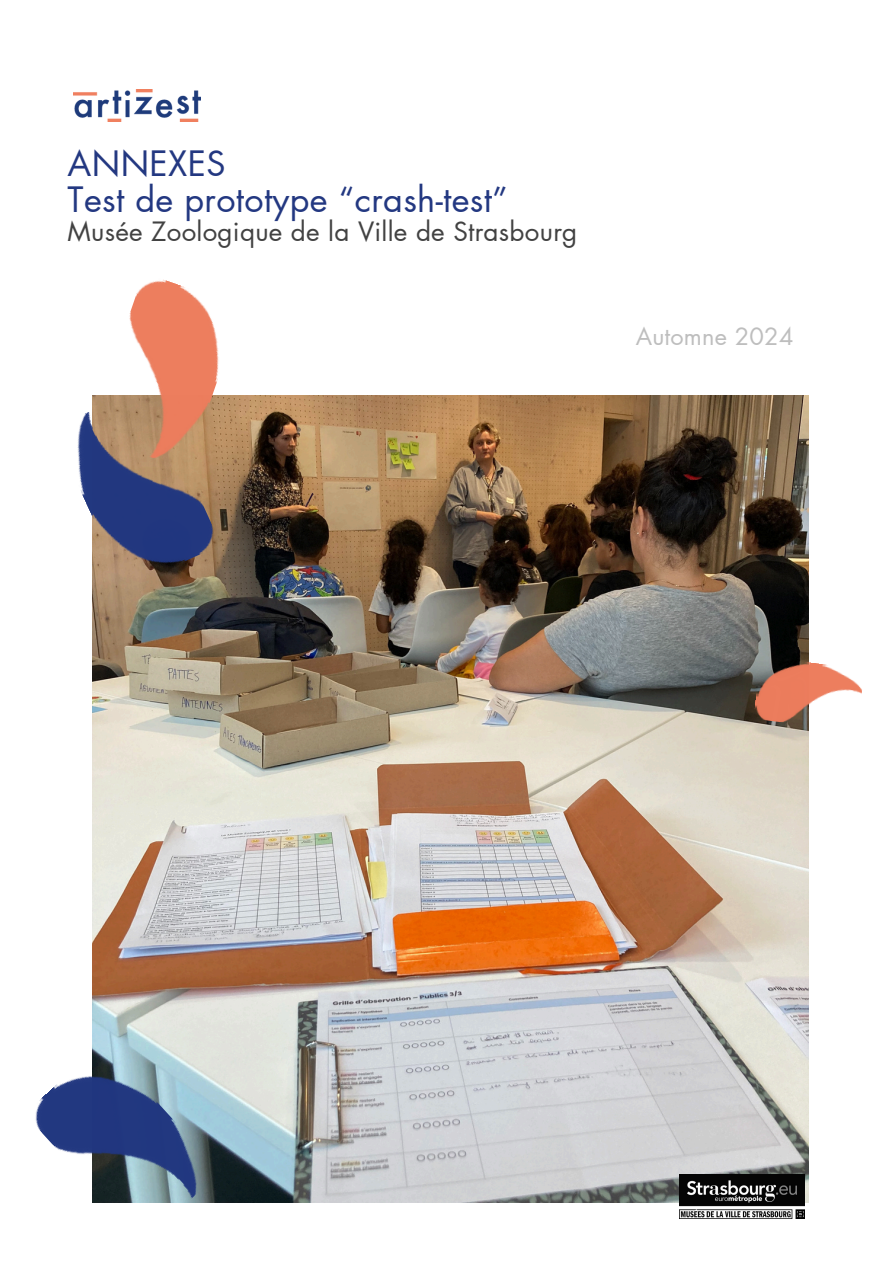
<style>
.page{position:relative;width:894px;height:1264px;background:#fff}
.page>*{position:absolute;margin:0;border:0;box-sizing:border-box;transform-origin:0 0}
.t1{font:34.2px/35.4px "Futura LT Pro";letter-spacing:.01em;color:#233881}
.t2{font:25.95px "Futura LT Pro";letter-spacing:.01em;color:#424242}
.t3{font:23.55px "Futura LT Pro";letter-spacing:.01em;color:#bebebe}
</style>
<div class="page">
<img style="left:73px;top:89px;width:127px;height:33px">
<img style="left:93px;top:395px;width:715px;height:807px">
<img style="left:679px;top:1174px;width:125px;height:43px">
<img style="left:77px;top:412px;width:144px;height:176px">
<img style="left:88px;top:279px;width:155px;height:190px">
<img style="left:35px;top:1042px;width:186px;height:161px">
<img style="left:752px;top:656px;width:110px;height:75px">
<p class="t1" style="left:68px;top:148px;width:441px">ANNEXES<br>Test de prototype “crash-test”</p>
<p class="t2" style="left:68px;top:220px;width:511px">Musée Zoologique de la Ville de Strasbourg</p>
<h1 class="t3" style="left:635px;top:325px;width:159px">Automne 2024</h1>
</div>
